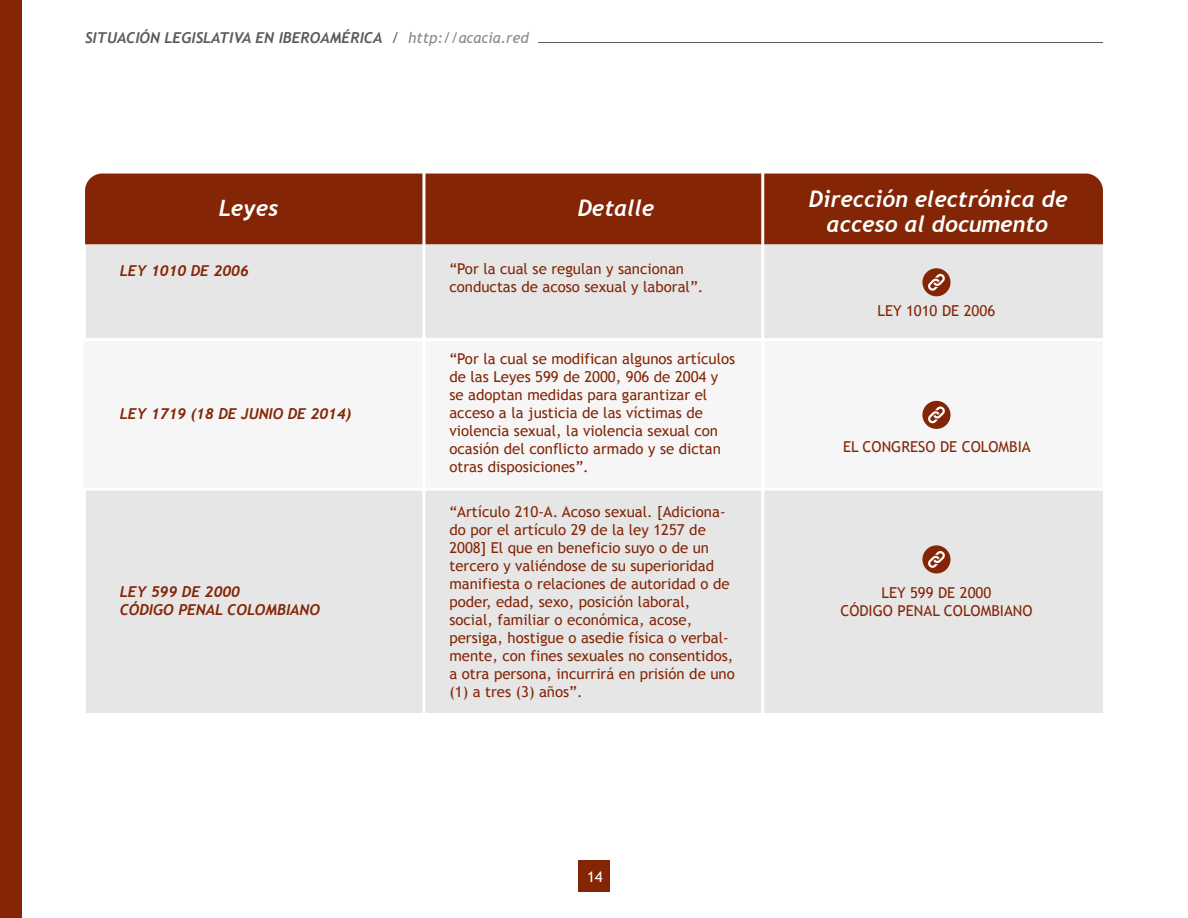
<style>
.page{position:relative;width:1188px;height:918px;background:#fff}
.page>*{position:absolute;margin:0;border:0;box-sizing:border-box;transform-origin:0 0}
.t1{font:italic 700 22.5px/25.5px "Trebuchet";color:#fff;text-align:center}
.t2{font:15px/18px "Trebuchet MS";color:#842606}
.t3{font:italic 700 15px/18px "Trebuchet";color:#842606}
.t4{font:italic 700 15px "Trebuchet";color:#5b5b5f}
.t5{font:15px "Trebuchet MS";color:#fff}
.s1{font-family:"Trebuchet MS";font-weight:400}
.s2{font-family:"Trebuchet MS";font-weight:400;color:#87868a}
</style>
<div class="page">
<div style="left:0;top:0;width:21px;height:918px;background:#842606"></div>
<hr style="left:538px;top:42px;width:565px;height:1px;background:#5b5b5f">
<div style="left:578px;top:860px;width:32px;height:31px;background:#842606"></div>
<div style="left:86px;top:240px;width:1017px;height:472px;background:#e6e6e6"></div>
<div style="left:84px;top:339px;width:1019px;height:150px;background:#f6f6f7"></div>
<div style="left:85px;top:174px;width:1018px;height:70px;background:#842606"></div>
<hr style="left:761px;top:170px;width:3px;height:569px;background:#fff">
<hr style="left:422px;top:170px;width:3px;height:569px;background:#fff">
<div style="left:922px;top:545px;width:29px;height:28px;background:#842606;border-radius:14px"></div>
<svg style="left:928px;top:551px;width:17px;height:17px"></svg>
<div style="left:922px;top:401px;width:29px;height:28px;background:#842606;border-radius:50%"></div>
<svg style="left:928px;top:406px;width:17px;height:17px"></svg>
<div style="left:922px;top:268px;width:29px;height:28px;background:#842606;border-radius:50%"></div>
<svg style="left:928px;top:274px;width:17px;height:17px"></svg>
<hr style="left:82px;top:338px;width:1025px;height:3px;background:#fff">
<hr style="left:80px;top:488px;width:1025px;height:2px;background:#fff">
<p class="t4" style="left:85px;top:28px;width:445px">SITUACIÓN LEGISLATIVA EN IBEROAMÉRICA <span class="s1">/</span> <span class="s2">http://acacia.red</span></p>
<h1 class="t1" style="left:219px;top:195px;width:61px">Leyes</h1>
<h1 class="t1" style="left:578px;top:195px;width:78px">Detalle</h1>
<h1 class="t1" style="left:809px;top:186px;width:260px">Dirección electrónica de acceso al documento</h1>
<p class="t3" style="left:120px;top:261px;width:131px">LEY 1010 DE 2006</p>
<p class="t2" style="left:449px;top:260px;width:255px">“Por la cual se regulan y sancionan conductas de acoso sexual y laboral”.</p>
<p class="t3" style="left:120px;top:405px;width:233px">LEY 1719 (18 DE JUNIO DE 2014)</p>
<p class="t3" style="left:120px;top:583px;width:202px">LEY 599 DE 2000<br>CÓDIGO PENAL COLOMBIANO</p>
<p class="t2" style="left:449px;top:350px;width:287px">“Por la cual se modifican algunos artículos de las Leyes 599 de 2000, 906 de 2004 y se adoptan medidas para garantizar el acceso a la justicia de las víctimas de violencia sexual, la violencia sexual con ocasión del conflicto armado y se dictan otras disposiciones”.</p>
<p class="t2" style="left:449px;top:503px;width:287px">“Artículo 210-A. Acoso sexual. [Adiciona&shy;do por el artículo 29 de la ley 1257 de 2008] El que en beneficio suyo o de un tercero y valiéndose de su superioridad manifiesta o relaciones de autoridad o de poder, edad, sexo, posición laboral, social, familiar o económica, acose, persiga, hostigue o asedie física o verbal&shy;mente, con fines sexuales no consentidos, a otra persona, incurrirá en prisión de uno (1) a tres (3) años”.</p>
<p class="t5" style="left:587px;top:867px;width:17px">14</p>
<p class="t2" style="left:878px;top:302px;width:119px">LEY 1010 DE 2006</p>
<p class="t2" style="left:843px;top:438px;width:189px">EL CONGRESO DE COLOMBIA</p>
<p class="t2" style="left:840px;top:583px;width:194px;text-align:center">LEY 599 DE 2000<br>CÓDIGO PENAL COLOMBIANO</p>
</div>
